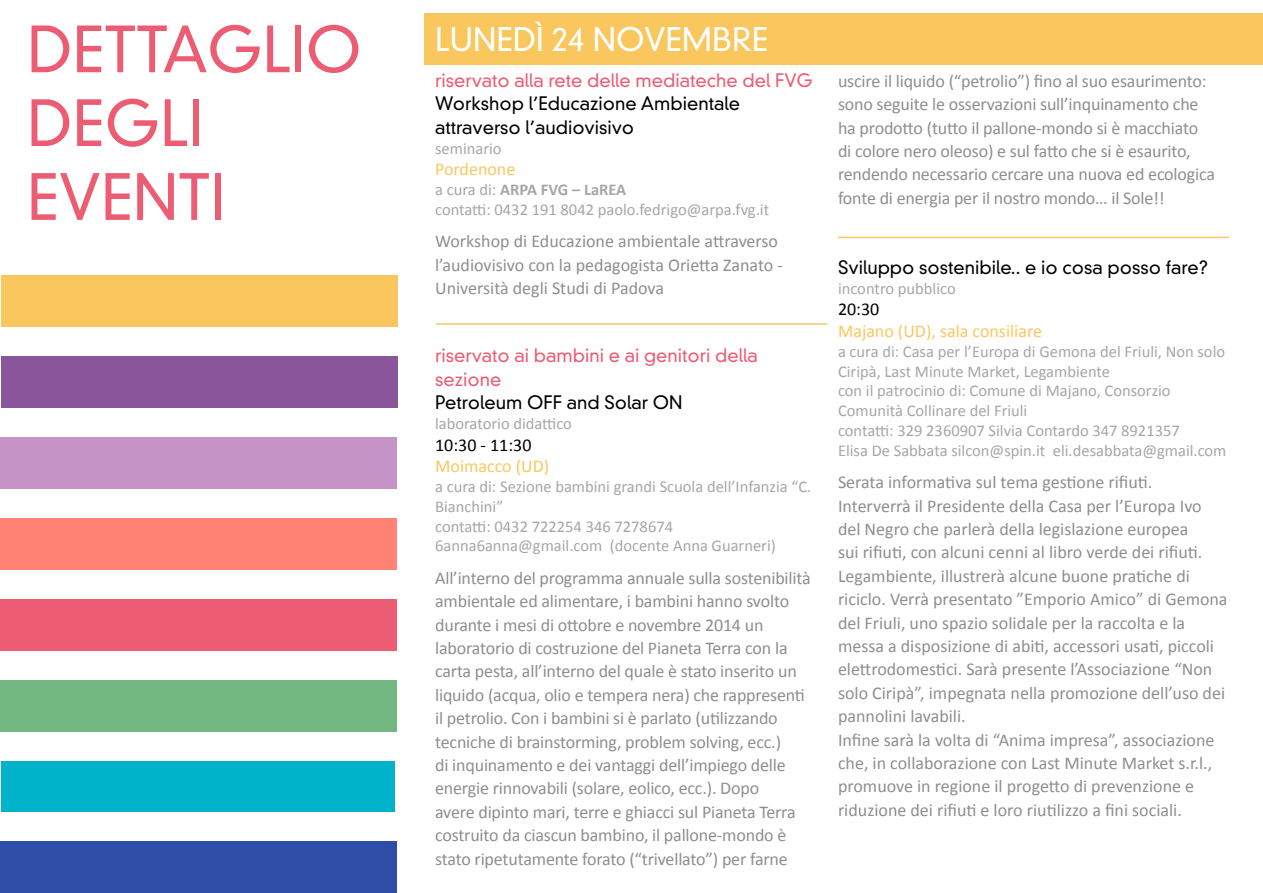
<style>
.page{position:relative;width:1263px;height:893px;background:#fff}
.page>*{position:absolute;margin:0;border:0;box-sizing:border-box;transform-origin:0 0}
.t1{font:300 61.5px/73.8px "DIN Neuzeit Grotesk Std";color:#ec5c73}
.t2{font:300 31.5px "DIN Neuzeit Grotesk Std";color:#fff}
.t3{font:18px/23.4px "Calibri";letter-spacing:-.01em;color:#8d8e90}
.t4{font:300 18px/23.4px "DIN Neuzeit Grotesk Std";color:#000}
.t5{font:300 18px/23.4px "DIN Neuzeit Grotesk Std";color:#ec5c73}
.t6{font:18px "Calibri";color:#fac75e}
.t7{font:18px "Calibri";color:#000}
.t8{font:16.5px/19.8px "Calibri";color:#a5a6a8}
.s1{font-weight:700}
</style>
<div class="page">
<div style="left:425px;top:13px;width:838px;height:52px;background:#fac75e"></div>
<div style="left:0;top:841px;width:396px;height:52px;background:#2e4da7"></div>
<div style="left:1px;top:761px;width:394px;height:51px;background:#00b3ca"></div>
<div style="left:0;top:680px;width:396px;height:52px;background:#73b881"></div>
<div style="left:0;top:599px;width:396px;height:52px;background:#ec5c73"></div>
<div style="left:0;top:518px;width:396px;height:52px;background:#ff8273"></div>
<div style="left:0;top:437px;width:396px;height:52px;background:#c593c6"></div>
<div style="left:1px;top:356px;width:396px;height:52px;background:#8a559b"></div>
<div style="left:1px;top:275px;width:396px;height:52px;background:#fac75e"></div>
<hr style="left:436px;top:323px;width:391px;height:2px;background:#fac75e">
<hr style="left:838px;top:237px;width:391px;height:1px;background:#fac75e">
<h1 class="t1" style="left:27px;top:13px;width:336px">DETTAGLIO<br>DEGLI<br>EVENTI</h1>
<h2 class="t2" style="left:435px;top:20px;width:335px">LUNEDÌ 24 NOVEMBRE</h2>
<p class="t5" style="left:435px;top:69px;width:379px">riservato alla rete delle mediateche del FVG</p>
<p class="t4" style="left:435px;top:92px;width:306px">Workshop l’Educazione Ambientale attraverso l’audiovisivo</p>
<p class="t8" style="left:435px;top:138px;width:68px">seminario</p>
<p class="t6" style="left:435px;top:158px;width:82px">Pordenone</p>
<p class="t8" style="left:435px;top:180px;width:335px">a cura di: <span class="s1">ARPA FVG – LaREA<br></span>contatti: 0432 191 8042 paolo.fedrigo@arpa.fvg.it</p>
<p class="t3" style="left:435px;top:230px;width:349px">Workshop di Educazione ambientale attraverso l’audiovisivo con la pedagogista Orietta Zanato -<br>Università degli Studi di Padova</p>
<p class="t5" style="left:435px;top:344px;width:324px">riservato ai bambini e ai genitori della sezione</p>
<p class="t4" style="left:435px;top:391px;width:249px">Petroleum OFF and Solar ON</p>
<p class="t8" style="left:435px;top:414px;width:138px">laboratorio didattico</p>
<p class="t7" style="left:435px;top:433px;width:98px">10:30 - 11:30</p>
<p class="t6" style="left:435px;top:455px;width:116px">Moimacco (UD)</p>
<p class="t8" style="left:435px;top:477px;width:378px">a cura di: Sezione bambini grandi Scuola dell’Infanzia “C.<br>Bianchini”<br>contatti: 0432 722254 346 7278674<br>6anna6anna@gmail.com (docente Anna Guarneri)</p>
<p class="t3" style="left:435px;top:566px;width:377px">All’interno del programma annuale sulla sostenibilità ambientale ed alimentare, i bambini hanno svolto durante i mesi di ottobre e novembre 2014 un laboratorio di costruzione del Pianeta Terra con la carta pesta, all’interno del quale è stato inserito un liquido (acqua, olio e tempera nera) che rappresenti il petrolio. Con i bambini si è parlato (utilizzando tecniche di brainstorming, problem solving, ecc.)<br>di inquinamento e dei vantaggi dell’impiego delle energie rinnovabili (solare, eolico, ecc.). Dopo<br>avere dipinto mari, terre e ghiacci sul Pianeta Terra costruito da ciascun bambino, il pallone-mondo è stato ripetutamente forato (“trivellato”) per farne</p>
<p class="t3" style="left:838px;top:69px;width:378px">uscire il liquido (“petrolio”) fino al suo esaurimento: sono seguite le osservazioni sull’inquinamento che ha prodotto (tutto il pallone-mondo si è macchiato di colore nero oleoso) e sul fatto che si è esaurito, rendendo necessario cercare una nuova ed ecologica fonte di energia per il nostro mondo… il Sole!!</p>
<p class="t4" style="left:838px;top:256px;width:371px">Sviluppo sostenibile.. e io cosa posso fare?</p>
<p class="t8" style="left:838px;top:278px;width:119px">incontro pubblico</p>
<p class="t7" style="left:838px;top:298px;width:43px">20:30</p>
<p class="t6" style="left:838px;top:320px;width:206px">Majano (UD), sala consiliare</p>
<p class="t8" style="left:838px;top:341px;width:390px">a cura di: Casa per l’Europa di Gemona del Friuli, Non solo Ciripà, Last Minute Market, Legambiente<br>con il patrocinio di: Comune di Majano, Consorzio Comunità Collinare del Friuli<br>contatti: 329 2360907 Silvia Contardo 347 8921357<br>Elisa De Sabbata silcon@spin.it eli.desabbata@gmail.com</p>
<p class="t3" style="left:838px;top:471px;width:391px">Serata informativa sul tema gestione rifiuti.<br>Interverrà il Presidente della Casa per l’Europa Ivo del Negro che parlerà della legislazione europea<br>sui rifiuti, con alcuni cenni al libro verde dei rifiuti.<br>Legambiente, illustrerà alcune buone pratiche di riciclo. Verrà presentato ”Emporio Amico” di Gemona del Friuli, uno spazio solidale per la raccolta e la messa a disposizione di abiti, accessori usati, piccoli elettrodomestici. Sarà presente l’Associazione “Non solo Ciripà”, impegnata nella promozione dell’uso dei pannolini lavabili.<br>Infine sarà la volta di “Anima impresa”, associazione che, in collaborazione con Last Minute Market s.r.l., promuove in regione il progetto di prevenzione e riduzione dei rifiuti e loro riutilizzo a fini sociali.</p>
</div>
